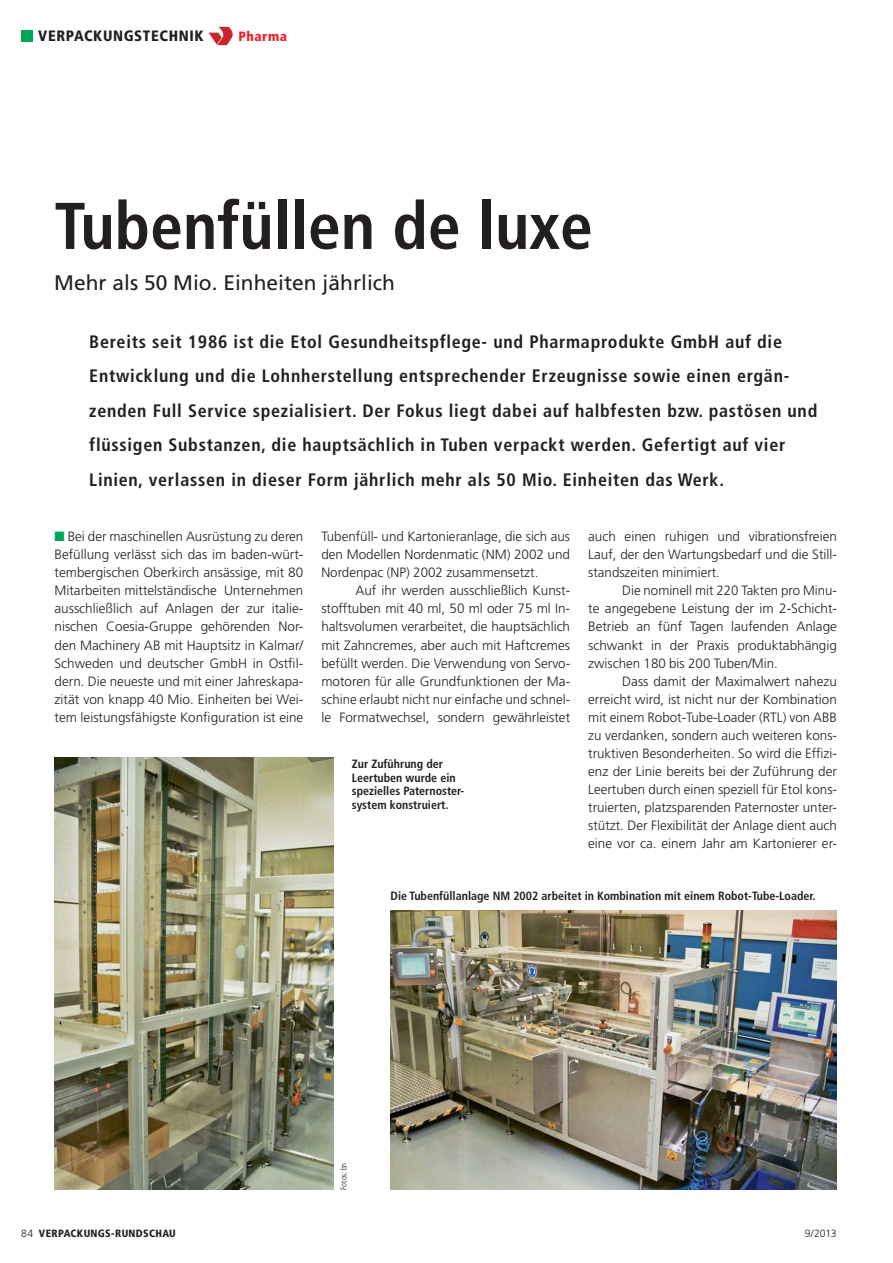
<style>
.page{position:relative;width:893px;height:1263px;background:#fff}
.page>*{position:absolute;margin:0;border:0;box-sizing:border-box;transform-origin:0 0}
.t1{font:700 condensed 66px "Frutiger LT Std";color:#231f20}
.t2{font:21px "Frutiger LT Std";color:#231f20}
.t3{font:700 condensed 18px/34.5px "Frutiger LT Std";letter-spacing:.04em;color:#231f20}
.t4{font:900 condensed 15px "Frutiger LT Std";letter-spacing:.04em;color:#231f20}
.t5{font:300 13.5px/18px "Frutiger LT Std";color:#231f20;text-align:justify}
.t6{font:900 condensed 13.5px "Frutiger LT Std";letter-spacing:.04em;color:#ed1c24}
.t7{font:700 condensed 12px/13.5px "Frutiger LT Std";color:#231f20}
.t8{font:900 condensed 10.5px "Frutiger LT Std";letter-spacing:.03em;color:#231f20}
.t9{font:300 10.5px "Frutiger LT Std";color:#231f20}
.t10{font:300 condensed 8.25px "Frutiger LT Std";color:#231f20}
.s1{color:#00a657}
.s2{font-weight:300;font-stretch:normal}
</style>
<div class="page">
<div style="left:21px;top:30px;width:12px;height:11px;background:#00a657"></div>
<svg style="left:209px;top:27px;width:24px;height:18px"></svg>
<img style="left:390px;top:911px;width:447px;height:278px">
<img style="left:54px;top:757px;width:280px;height:432px">
<p class="t4" style="left:38px;top:29px;width:167px">VERPACKUNGSTECHNIK</p>
<p class="t6" style="left:238px;top:30px;width:50px">Pharma</p>
<h1 class="t1" style="left:54px;top:194px;width:540px">Tubenfüllen de luxe</h1>
<h2 class="t2" style="left:54px;top:272px;width:342px">Mehr als 50 Mio. Einheiten jährlich</h2>
<p class="t3" style="left:89px;top:325px;width:730px">Bereits seit 1986 ist die Etol Gesundheitspflege- und Pharmaprodukte GmbH auf die Entwicklung und die Lohnherstellung entsprechender Erzeugnisse sowie einen ergän&shy;zenden Full Service spezialisiert. Der Fokus liegt dabei auf halbfesten bzw. pastösen und flüssigen Substanzen, die hauptsächlich in Tuben verpackt werden. Gefertigt auf vier Linien, verlassen in dieser Form jährlich mehr als 50 Mio. Einheiten das Werk.</p>
<p class="t5" style="left:55px;top:528px;width:250px"><span class="s1">■</span> Bei der maschinellen Ausrüstung zu deren Befüllung verlässt sich das im baden-würt&shy;tembergischen Oberkirch ansässige, mit 80<br>Mitarbeiten mittelständische Unternehmen ausschließlich auf Anlagen der zur italie&shy;nischen Coesia-Gruppe gehörenden Nor&shy;den Machinery AB mit Hauptsitz in Kalmar/ Schweden und deutscher GmbH in Ostfil&shy;dern. Die neueste und mit einer Jahreskapa&shy;zität von knapp 40 Mio. Einheiten bei Wei&shy;tem leistungsfähigste Konfiguration ist eine</p>
<p class="t5" style="left:588px;top:528px;width:250px">auch einen ruhigen und vibrationsfreien Lauf, der den Wartungsbedarf und die Still&shy;standszeiten minimiert.</p>
<p class="t5" style="left:321px;top:528px;width:250px">Tubenfüll- und Kartonieranlage, die sich aus den Modellen Nordenmatic (NM) 2002 und Nordenpac (NP) 2002 zusammensetzt.</p>
<p class="t5" style="left:321px;top:582px;width:250px;text-indent:34px">Auf ihr werden ausschließlich Kunst&shy;stofftuben mit 40 ml, 50 ml oder 75 ml In&shy;haltsvolumen verarbeitet, die hauptsächlich mit Zahncremes, aber auch mit Haftcremes befüllt werden. Die Verwendung von Servo&shy;motoren für alle Grundfunktionen der Ma&shy;schine erlaubt nicht nur einfache und schnel&shy;le Formatwechsel, sondern gewährleistet</p>
<p class="t5" style="left:588px;top:582px;width:250px;text-indent:34px">Die nominell mit 220 Takten pro Minu&shy;te angegebene Leistung der im 2-Schicht-Betrieb an fünf Tagen laufenden Anlage schwankt in der Praxis produktabhängig zwischen 180 bis 200 Tuben/Min.</p>
<p class="t5" style="left:588px;top:672px;width:250px;text-indent:34px">Dass damit der Maximalwert nahezu erreicht wird, ist nicht nur der Kombination mit einem Robot-Tube-Loader (RTL) von ABB zu verdanken, sondern auch weiteren kons&shy;truktiven Besonderheiten. So wird die Effizi&shy;enz der Linie bereits bei der Zuführung der Leertuben durch einen speziell für Etol kons&shy;truierten, platzsparenden Paternoster unter&shy;stützt. Der Flexibilität der Anlage dient auch eine vor ca. einem Jahr am Kartonierer er-</p>
<p class="t7" style="left:352px;top:758px;width:114px">Zur Zuführung der<br>Leertuben wurde ein spezielles Paternoster&shy;system konstruiert.</p>
<p class="t7" style="left:390px;top:890px;width:427px">Die Tubenfüllanlage NM 2002 arbeitet in Kombination mit einem Robot-Tube-Loader.</p>
<p class="t10" style="left:339px;top:1189px;width:28px;rotate:-90deg">Fotos: bn</p>
<p class="t8" style="left:21px;top:1229px;width:156px"><span class="s2">84</span> VERPACKUNGS-RUNDSCHAU</p>
<p class="t9" style="left:805px;top:1229px;width:33px">9/2013</p>
</div>
